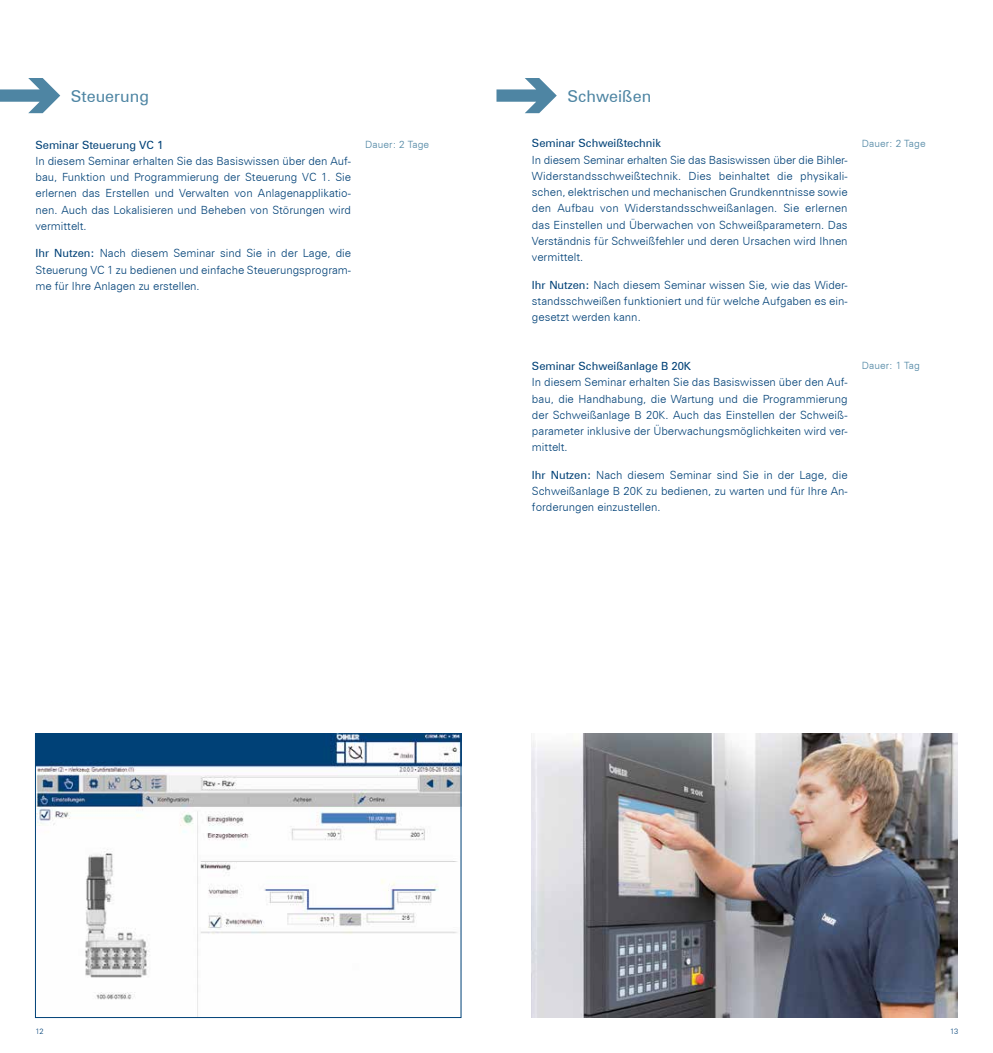
<style>
.page{position:relative;width:993px;height:1053px;background:#fff}
.page>*{position:absolute;margin:0;border:0;box-sizing:border-box;transform-origin:0 0}
.t1{font:16.25px "Zurich BT";color:#4e85a3}
.t2{font:300 11.25px/16.2px "Zurich BT";color:#004177;text-align:justify}
.t3{font:11.25px "Zurich BT";color:#004177}
.t4{font:300 10px "Zurich BT";letter-spacing:.01em;color:#4e85a3}
.t5{font:300 7.5px "Zurich BT";color:#004177}
.s1{font-weight:400}
</style>
<div class="page">
<svg style="left:496px;top:78px;width:60px;height:35px"></svg>
<svg style="left:0;top:78px;width:60px;height:35px"></svg>
<img style="left:531px;top:733px;width:426px;height:284px">
<img style="left:37px;top:735px;width:422px;height:280px">
<div style="left:35px;top:733px;width:426px;height:284px;border:1px solid #004177"></div>
<h1 class="t1" style="left:71px;top:86px;width:80px">Steuerung</h1>
<p class="t3" style="left:35px;top:138px;width:129px">Seminar Steuerung VC 1</p>
<p class="t2" style="left:35px;top:153px;width:317px">In diesem Seminar erhalten Sie das Basiswissen über den Auf&shy;bau, Funktion und Programmierung der Steuerung VC 1. Sie erlernen das Erstellen und Verwalten von Anlagenapplikatio&shy;nen. Auch das Lokalisieren und Beheben von Störungen wird vermittelt.</p>
<p class="t2" style="left:35px;top:245px;width:317px"><span class="s1">Ihr Nutzen:</span> Nach diesem Seminar sind Sie in der Lage, die Steuerung VC 1 zu bedienen und einfache Steuerungsprogram&shy;me für Ihre Anlagen zu erstellen.</p>
<p class="t4" style="left:365px;top:138px;width:65px">Dauer: 2 Tage</p>
<h1 class="t1" style="left:567px;top:86px;width:85px">Schweißen</h1>
<p class="t3" style="left:531px;top:137px;width:130px">Seminar Schweißtechnik</p>
<p class="t2" style="left:531px;top:151px;width:317px">In diesem Seminar erhalten Sie das Basiswissen über die Bihler-Widerstandsschweißtechnik. Dies beinhaltet die physikali&shy;schen, elektrischen und mechanischen Grundkenntnisse sowie den Aufbau von Widerstandsschweißanlagen. Sie erlernen das Einstellen und Überwachen von Schweißparametern. Das Verständnis für Schweißfehler und deren Ursachen wird Ihnen vermittelt.</p>
<p class="t2" style="left:531px;top:276px;width:317px"><span class="s1">Ihr Nutzen:</span> Nach diesem Seminar wissen Sie, wie das Wider&shy;standsschweißen funktioniert und für welche Aufgaben es ein&shy;gesetzt werden kann.</p>
<p class="t3" style="left:531px;top:359px;width:161px">Seminar Schweißanlage B 20K</p>
<p class="t2" style="left:531px;top:374px;width:317px">In diesem Seminar erhalten Sie das Basiswissen über den Auf&shy;bau, die Handhabung, die Wartung und die Programmierung der Schweißanlage B 20K. Auch das Einstellen der Schweiß&shy;parameter inklusive der Überwachungsmöglichkeiten wird ver&shy;mittelt.</p>
<p class="t2" style="left:531px;top:466px;width:317px"><span class="s1">Ihr Nutzen:</span> Nach diesem Seminar sind Sie in der Lage, die Schweißanlage B 20K zu bedienen, zu warten und für Ihre An&shy;forderungen einzustellen.</p>
<p class="t4" style="left:861px;top:137px;width:65px">Dauer: 2 Tage</p>
<p class="t4" style="left:861px;top:359px;width:60px">Dauer: 1 Tag</p>
<p class="t5" style="left:35px;top:1026px;width:10px">12</p>
<p class="t5" style="left:949px;top:1026px;width:10px">13</p>
</div>
